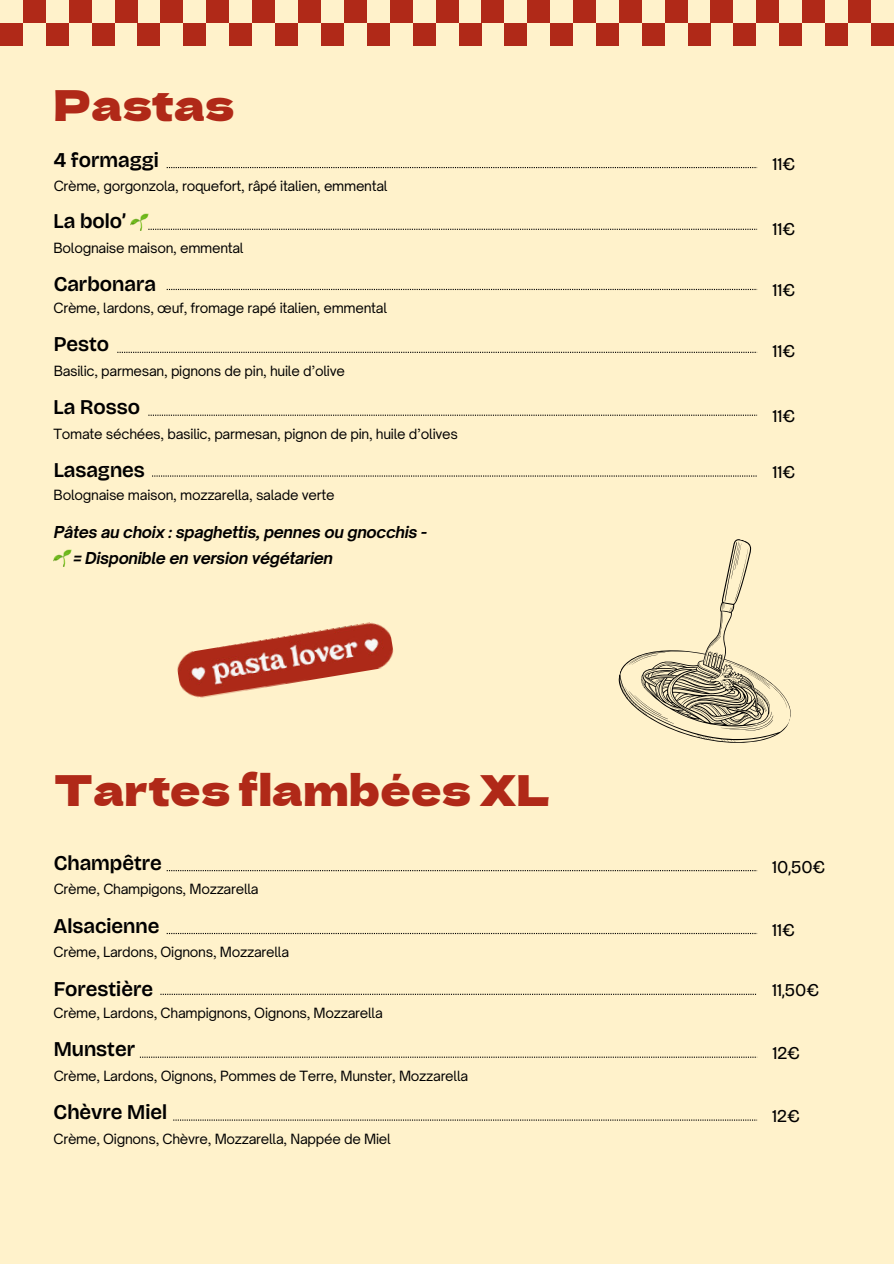
<style>
.page{position:relative;width:894px;height:1264px;background:#fff}
.page>*{position:absolute;margin:0;border:0;box-sizing:border-box;transform-origin:0 0}
.t1{font:42px "Dela Gothic One";color:#b02918}
.t2{font:600 21px "Bricolage Grotesque 28 pt";color:#000}
.t3{font:18px "Bricolage Grotesque 28 pt";color:#000}
.t4{font:italic 700 15.75px/25.3px "Open Sauce One";letter-spacing:-.02em;color:#000}
.t5{font:13.5px "Open Sauce One";letter-spacing:-.02em;color:#000}
</style>
<div class="page">
<div style="left:0;top:0;width:893px;height:1263px;background:#fff2cb"></div>
<div style="left:0;top:23px;width:23px;height:23px;background:#b02918"></div>
<div style="left:23px;top:0;width:23px;height:23px;background:#b02918"></div>
<div style="left:46px;top:23px;width:23px;height:23px;background:#b02918"></div>
<div style="left:69px;top:0;width:23px;height:23px;background:#b02918"></div>
<div style="left:92px;top:23px;width:22px;height:23px;background:#b02918"></div>
<div style="left:114px;top:0;width:23px;height:23px;background:#b02918"></div>
<div style="left:137px;top:23px;width:23px;height:23px;background:#b02918"></div>
<div style="left:160px;top:0;width:23px;height:23px;background:#b02918"></div>
<div style="left:183px;top:23px;width:23px;height:23px;background:#b02918"></div>
<div style="left:206px;top:0;width:23px;height:23px;background:#b02918"></div>
<div style="left:229px;top:23px;width:23px;height:23px;background:#b02918"></div>
<div style="left:252px;top:0;width:23px;height:23px;background:#b02918"></div>
<div style="left:275px;top:23px;width:23px;height:23px;background:#b02918"></div>
<div style="left:298px;top:0;width:23px;height:23px;background:#b02918"></div>
<div style="left:321px;top:23px;width:23px;height:23px;background:#b02918"></div>
<div style="left:344px;top:0;width:23px;height:23px;background:#b02918"></div>
<div style="left:367px;top:23px;width:22px;height:23px;background:#b02918"></div>
<div style="left:389px;top:0;width:23px;height:23px;background:#b02918"></div>
<div style="left:412px;top:23px;width:23px;height:23px;background:#b02918"></div>
<div style="left:435px;top:0;width:23px;height:23px;background:#b02918"></div>
<div style="left:458px;top:23px;width:23px;height:23px;background:#b02918"></div>
<div style="left:481px;top:0;width:23px;height:23px;background:#b02918"></div>
<div style="left:504px;top:23px;width:23px;height:23px;background:#b02918"></div>
<div style="left:527px;top:0;width:23px;height:23px;background:#b02918"></div>
<div style="left:550px;top:23px;width:23px;height:23px;background:#b02918"></div>
<div style="left:573px;top:0;width:23px;height:23px;background:#b02918"></div>
<div style="left:710px;top:0;width:23px;height:23px;background:#b02918"></div>
<div style="left:596px;top:23px;width:23px;height:23px;background:#b02918"></div>
<div style="left:733px;top:23px;width:23px;height:23px;background:#b02918"></div>
<div style="left:619px;top:0;width:23px;height:23px;background:#b02918"></div>
<div style="left:756px;top:0;width:23px;height:23px;background:#b02918"></div>
<div style="left:847px;top:0;width:23px;height:23px;background:#b02918"></div>
<div style="left:642px;top:23px;width:22px;height:23px;background:#b02918"></div>
<div style="left:779px;top:23px;width:23px;height:23px;background:#b02918"></div>
<div style="left:870px;top:23px;width:23px;height:23px;background:#b02918"></div>
<div style="left:664px;top:0;width:23px;height:23px;background:#b02918"></div>
<div style="left:802px;top:0;width:23px;height:23px;background:#b02918"></div>
<div style="left:687px;top:23px;width:23px;height:23px;background:#b02918"></div>
<div style="left:825px;top:23px;width:22px;height:23px;background:#b02918"></div>
<svg style="left:167px;top:167px;width:589px;height:1px"></svg>
<svg style="left:167px;top:870px;width:589px;height:1px"></svg>
<svg style="left:117px;top:352px;width:639px;height:1px"></svg>
<svg style="left:140px;top:1056px;width:616px;height:1px"></svg>
<svg style="left:148px;top:229px;width:608px;height:1px"></svg>
<svg style="left:167px;top:932px;width:589px;height:2px"></svg>
<svg style="left:148px;top:414px;width:608px;height:2px"></svg>
<svg style="left:173px;top:1119px;width:583px;height:1px"></svg>
<svg style="left:167px;top:289px;width:589px;height:1px"></svg>
<svg style="left:160px;top:993px;width:594px;height:1px"></svg>
<svg style="left:152px;top:475px;width:604px;height:1px"></svg>
<img style="left:130px;top:213px;width:18px;height:17px">
<img style="left:54px;top:549px;width:18px;height:17px">
<svg style="left:618px;top:539px;width:172px;height:204px"></svg>
<img style="left:177px;top:622px;width:217px;height:76px">
<h1 class="t1" style="left:54px;top:73px;width:182px">Pastas</h1>
<h2 class="t2" style="left:54px;top:144px;width:107px">4 formaggi</h2>
<p class="t5" style="left:54px;top:177px;width:335px">Crème, gorgonzola, roquefort, râpé italien, emmental</p>
<h2 class="t2" style="left:54px;top:205px;width:74px">La bolo’</h2>
<p class="t5" style="left:54px;top:239px;width:192px">Bolognaise maison, emmental</p>
<h2 class="t2" style="left:54px;top:268px;width:104px">Carbonara</h2>
<p class="t5" style="left:54px;top:299px;width:335px">Crème, lardons, œuf, fromage rapé italien, emmental</p>
<h2 class="t2" style="left:54px;top:328px;width:57px">Pesto</h2>
<p class="t5" style="left:54px;top:362px;width:293px">Basilic, parmesan, pignons de pin, huile d’olive</p>
<h2 class="t2" style="left:54px;top:391px;width:88px">La Rosso</h2>
<p class="t5" style="left:54px;top:425px;width:406px">Tomate séchées, basilic, parmesan, pignon de pin, huile d’olives</p>
<h2 class="t2" style="left:54px;top:454px;width:93px">Lasagnes</h2>
<p class="t5" style="left:54px;top:486px;width:282px">Bolognaise maison, mozzarella, salade verte</p>
<p class="t4" style="left:73px;top:519px;width:355px;text-indent:-20px">Pâtes au choix : spaghettis, pennes ou gnocchis - = Disponible en version végétarien</p>
<h1 class="t1" style="left:54px;top:758px;width:498px">Tartes flambées XL</h1>
<h2 class="t2" style="left:54px;top:846px;width:110px">Champêtre</h2>
<p class="t5" style="left:54px;top:880px;width:206px">Crème, Champigons, Mozzarella</p>
<h2 class="t2" style="left:54px;top:909px;width:107px">Alsacienne</h2>
<p class="t5" style="left:54px;top:943px;width:237px">Crème, Lardons, Oignons, Mozzarella</p>
<h2 class="t2" style="left:54px;top:972px;width:101px">Forestière</h2>
<p class="t5" style="left:54px;top:1004px;width:330px">Crème, Lardons, Champignons, Oignons, Mozzarella</p>
<h2 class="t2" style="left:54px;top:1033px;width:83px">Munster</h2>
<p class="t5" style="left:54px;top:1067px;width:416px">Crème, Lardons, Oignons, Pommes de Terre, Munster, Mozzarella</p>
<h2 class="t2" style="left:54px;top:1096px;width:115px">Chèvre Miel</h2>
<p class="t5" style="left:54px;top:1129px;width:338px">Crème, Oignons, Chèvre, Mozzarella, Nappée de Miel</p>
<h3 class="t3" style="left:772px;top:150px;width:24px">11€</h3>
<h3 class="t3" style="left:772px;top:216px;width:24px">11€</h3>
<h3 class="t3" style="left:772px;top:277px;width:24px">11€</h3>
<h3 class="t3" style="left:772px;top:337px;width:24px">11€</h3>
<h3 class="t3" style="left:772px;top:402px;width:24px">11€</h3>
<h3 class="t3" style="left:772px;top:458px;width:24px">11€</h3>
<h3 class="t3" style="left:772px;top:853px;width:55px">10,50€</h3>
<h3 class="t3" style="left:771px;top:916px;width:24px">11€</h3>
<h3 class="t3" style="left:772px;top:976px;width:48px">11,50€</h3>
<h3 class="t3" style="left:772px;top:1039px;width:29px">12€</h3>
<h3 class="t3" style="left:772px;top:1102px;width:29px">12€</h3>
</div>
